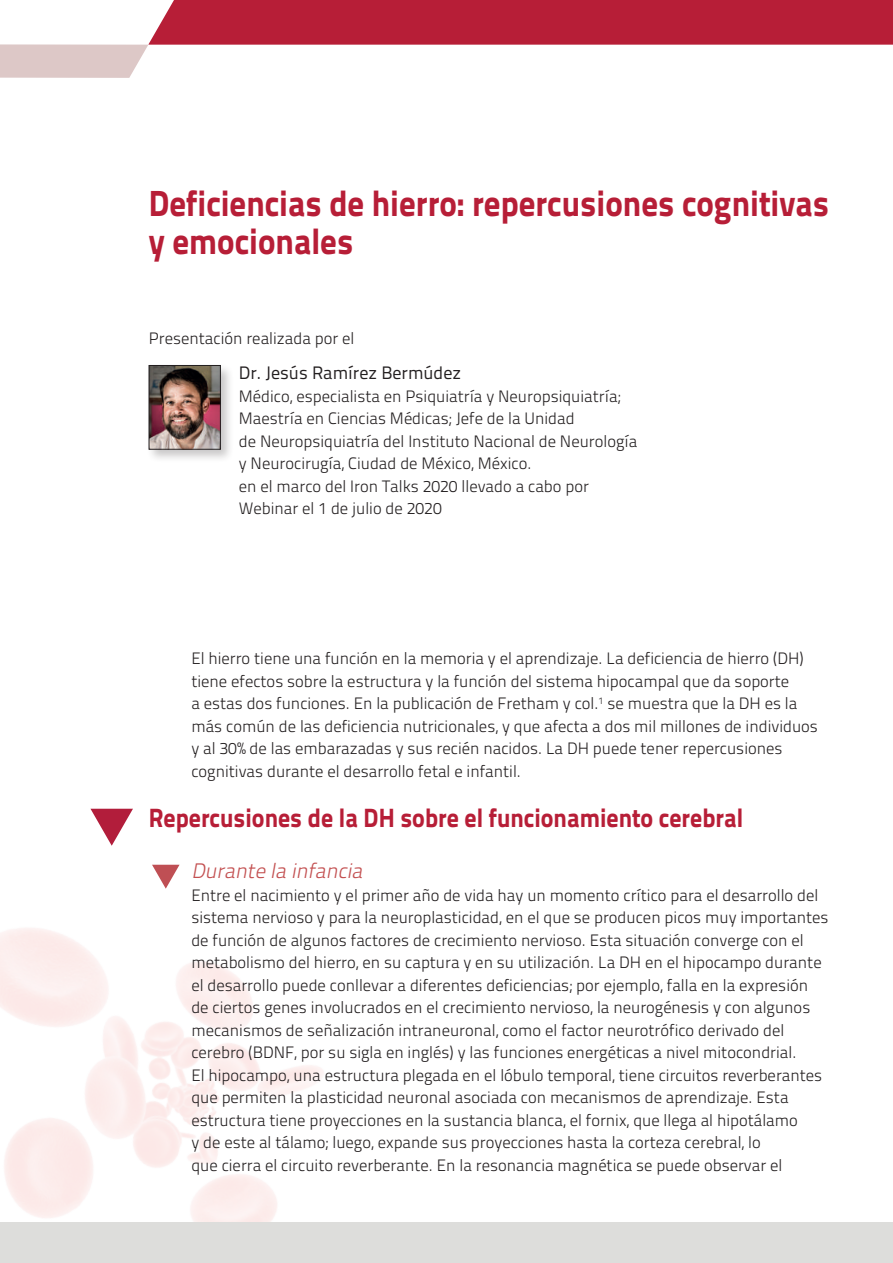
<style>
.page{position:relative;width:893px;height:1263px;background:#fff}
.page>*{position:absolute;margin:0;border:0;box-sizing:border-box;transform-origin:0 0}
.t1{font:36.3px/38px "Titillium Text 25 L 999 wt";color:#b71e37;scale:.91 1}
.t2{font:26.4px "Titillium Text 25 L 999 wt";color:#b71e37;scale:.91 1}
.t3{font:italic 21px "Titillium Text 25 L 250 wt";color:#c35051}
.t4{font:18px "Titillium Text 25 L 400 wt";color:#231f20}
.t5{font:16.5px/22.5px "Titillium Text 25 L 250 wt";color:#231f20}
</style>
<div class="page">
<svg style="left:0;top:0;width:893px;height:78px"></svg>
<div style="left:0;top:1222px;width:893px;height:41px;background:#dddddb"></div>
<div style="left:147px;top:363px;width:88px;height:100px;background:#231f20;opacity:.25"></div>
<img style="left:151px;top:367px;width:68px;height:80px">
<div style="left:149px;top:365px;width:72px;height:84px;border:1px solid #231f20"></div>
<svg style="left:90px;top:809px;width:43px;height:37px"></svg>
<svg style="left:152px;top:865px;width:28px;height:24px"></svg>
<h1 class="t1" style="left:149px;top:182px;width:749px">Deficiencias de hierro: repercusiones cognitivas y emocionales</h1>
<p class="t5" style="left:149px;top:326px;width:207px">Presentación realizada por el</p>
<p class="t4" style="left:239px;top:360px;width:224px">Dr. Jesús Ramírez Bermúdez</p>
<p class="t5" style="left:239px;top:384px;width:400px">Médico, especialista en Psiquiatría y Neuropsiquiatría; Maestría en Ciencias Médicas; Jefe de la Unidad<br>de Neuropsiquiatría del Instituto Nacional de Neurología y Neurocirugía, Ciudad de México, México.<br>en el marco del Iron Talks 2020 llevado a cabo por Webinar el 1 de julio de 2020</p>
<p class="t5" style="left:191px;top:646px;width:628px">El hierro tiene una función en la memoria y el aprendizaje. La deficiencia de hierro (DH) tiene efectos sobre la estructura y la función del sistema hipocampal que da soporte<br>a estas dos funciones. En la publicación de Fretham y col.<sup>1</sup> se muestra que la DH es la más común de las deficiencia nutricionales, y que afecta a dos mil millones de individuos y al 30% de las embarazadas y sus recién nacidos. La DH puede tener repercusiones cognitivas durante el desarrollo fetal e infantil.</p>
<h2 class="t2" style="left:149px;top:797px;width:655px">Repercusiones de la DH sobre el funcionamiento cerebral</h2>
<p class="t3" style="left:191px;top:856px;width:178px">Durante la infancia</p>
<p class="t5" style="left:191px;top:883px;width:639px">Entre el nacimiento y el primer año de vida hay un momento crítico para el desarrollo del sistema nervioso y para la neuroplasticidad, en el que se producen picos muy importantes de función de algunos factores de crecimiento nervioso. Esta situación converge con el metabolismo del hierro, en su captura y en su utilización. La DH en el hipocampo durante el desarrollo puede conllevar a diferentes deficiencias; por ejemplo, falla en la expresión de ciertos genes involucrados en el crecimiento nervioso, la neurogénesis y con algunos mecanismos de señalización intraneuronal, como el factor neurotrófico derivado del cerebro (BDNF, por su sigla en inglés) y las funciones energéticas a nivel mitocondrial.<br>El hipocampo, una estructura plegada en el lóbulo temporal, tiene circuitos reverberantes que permiten la plasticidad neuronal asociada con mecanismos de aprendizaje. Esta estructura tiene proyecciones en la sustancia blanca, el fornix, que llega al hipotálamo<br>y de este al tálamo; luego, expande sus proyecciones hasta la corteza cerebral, lo<br>que cierra el circuito reverberante. En la resonancia magnética se puede observar el</p>
</div>
